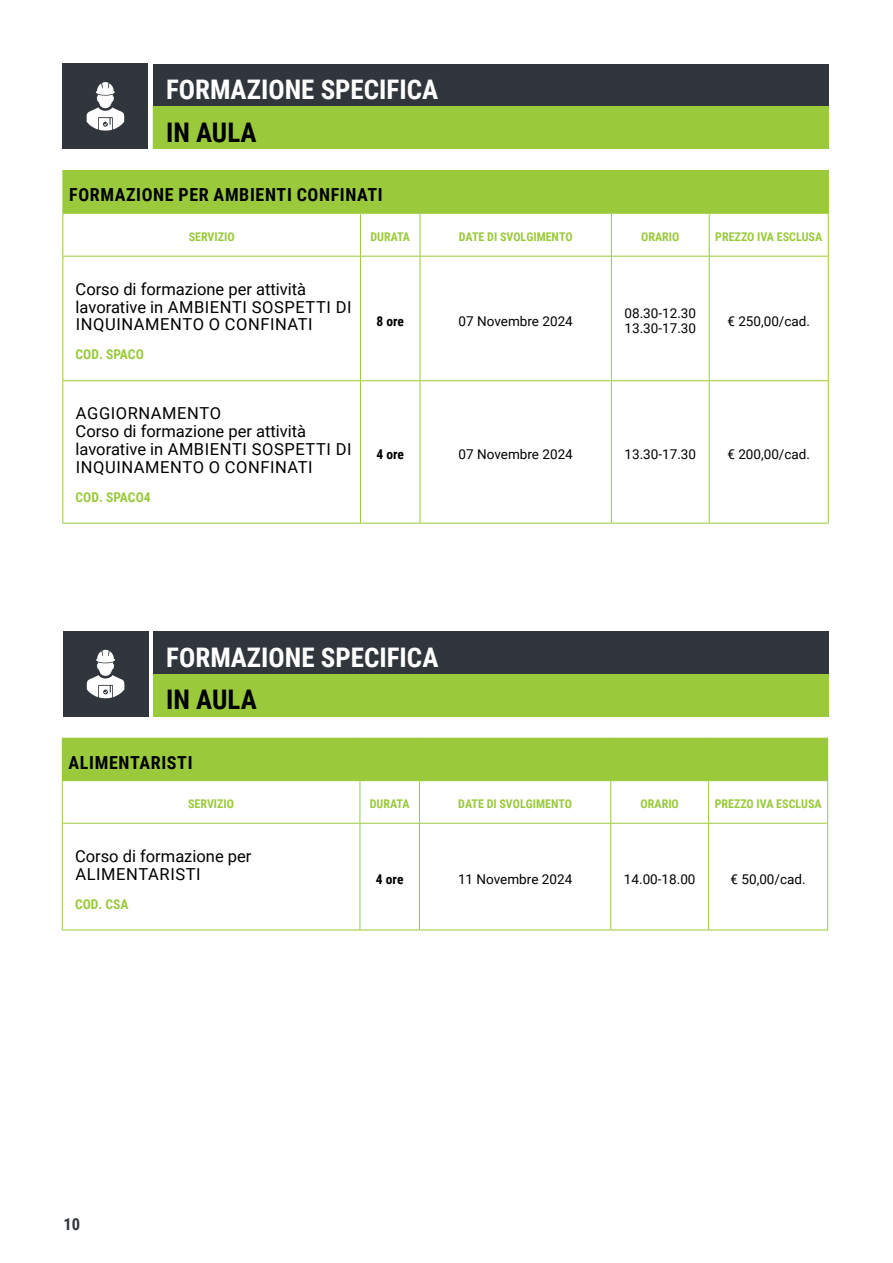
<style>
.page{position:relative;width:893px;height:1263px;background:#fff}
.page>*{position:absolute;margin:0;border:0;box-sizing:border-box;transform-origin:0 0}
.t1{font:700 27px "Roboto Condensed";color:#fff}
.t2{font:700 27px "Roboto Condensed";color:#000}
.t3{font:700 18px "Roboto Condensed";letter-spacing:.035em;color:#000}
.t4{font:16.5px/17.9px "Roboto";color:#000}
.t5{font:16.5px/17.9px "Roboto";letter-spacing:.02em;color:#000}
.t6{font:700 16.5px "Roboto Condensed";color:#30363c}
.t7{font:13.5px/14.5px "Roboto";color:#000}
.t8{font:700 13.5px "Roboto Condensed";color:#9aca3c}
.t9{font:700 13.5px "Roboto Condensed";color:#000}
.t10{font:700 12px "Roboto Condensed";color:#9aca3c}
</style>
<div class="page">
<div style="left:63px;top:170px;width:765px;height:43px;background:#9aca3c"></div>
<svg style="left:63px;top:214px;width:765px;height:42px"></svg>
<hr style="left:62px;top:170px;width:298px;height:1px;background:#9aca3c">
<hr style="left:62px;top:171px;width:1px;height:42px;background:#9aca3c">
<hr style="left:709px;top:170px;width:120px;height:1px;background:#9aca3c">
<hr style="left:828px;top:171px;width:1px;height:42px;background:#9aca3c">
<hr style="left:62px;top:257px;width:1px;height:123px;background:#9aca3c">
<hr style="left:360px;top:257px;width:1px;height:123px;background:#9aca3c">
<hr style="left:62px;top:381px;width:1px;height:142px;background:#9aca3c">
<hr style="left:360px;top:381px;width:1px;height:142px;background:#9aca3c">
<hr style="left:420px;top:257px;width:1px;height:123px;background:#9aca3c">
<hr style="left:611px;top:257px;width:1px;height:123px;background:#9aca3c">
<hr style="left:709px;top:257px;width:1px;height:123px;background:#9aca3c">
<hr style="left:420px;top:381px;width:1px;height:142px;background:#9aca3c">
<hr style="left:611px;top:381px;width:1px;height:142px;background:#9aca3c">
<hr style="left:709px;top:381px;width:1px;height:142px;background:#9aca3c">
<hr style="left:828px;top:257px;width:1px;height:123px;background:#9aca3c">
<hr style="left:828px;top:381px;width:1px;height:142px;background:#9aca3c">
<hr style="left:62px;top:213px;width:298px;height:1px;background:#9aca3c">
<hr style="left:62px;top:214px;width:1px;height:42px;background:#9aca3c">
<hr style="left:360px;top:213px;width:60px;height:1px;background:#9aca3c">
<hr style="left:360px;top:214px;width:1px;height:42px;background:#9aca3c">
<hr style="left:420px;top:213px;width:191px;height:1px;background:#9aca3c">
<hr style="left:420px;top:214px;width:1px;height:42px;background:#9aca3c">
<hr style="left:611px;top:213px;width:98px;height:1px;background:#9aca3c">
<hr style="left:611px;top:214px;width:1px;height:42px;background:#9aca3c">
<hr style="left:709px;top:213px;width:120px;height:1px;background:#9aca3c">
<hr style="left:709px;top:214px;width:1px;height:42px;background:#9aca3c">
<hr style="left:828px;top:214px;width:1px;height:42px;background:#9aca3c">
<hr style="left:62px;top:256px;width:298px;height:1px;background:#9aca3c">
<hr style="left:360px;top:256px;width:60px;height:1px;background:#9aca3c">
<hr style="left:420px;top:256px;width:191px;height:1px;background:#9aca3c">
<hr style="left:611px;top:256px;width:98px;height:1px;background:#9aca3c">
<hr style="left:709px;top:256px;width:120px;height:1px;background:#9aca3c">
<hr style="left:62px;top:380px;width:298px;height:1px;background:#9aca3c">
<hr style="left:360px;top:380px;width:60px;height:1px;background:#9aca3c">
<hr style="left:420px;top:380px;width:191px;height:1px;background:#9aca3c">
<hr style="left:611px;top:380px;width:98px;height:1px;background:#9aca3c">
<hr style="left:709px;top:380px;width:120px;height:1px;background:#9aca3c">
<hr style="left:62px;top:523px;width:298px;height:1px;background:#9aca3c">
<hr style="left:360px;top:523px;width:60px;height:1px;background:#9aca3c">
<hr style="left:420px;top:523px;width:191px;height:1px;background:#9aca3c">
<hr style="left:611px;top:523px;width:98px;height:1px;background:#9aca3c">
<hr style="left:709px;top:523px;width:120px;height:1px;background:#9aca3c">
<div style="left:153px;top:64px;width:676px;height:42px;background:#30363c"></div>
<div style="left:153px;top:106px;width:676px;height:43px;background:#9aca3c"></div>
<div style="left:63px;top:64px;width:85px;height:85px;background:#30363c"></div>
<svg style="left:87px;top:82px;width:37px;height:49px"></svg>
<div style="left:153px;top:631px;width:676px;height:43px;background:#30363c"></div>
<div style="left:153px;top:674px;width:676px;height:42px;background:#9aca3c"></div>
<div style="left:63px;top:631px;width:85px;height:85px;background:#30363c"></div>
<svg style="left:87px;top:650px;width:37px;height:48px"></svg>
<div style="left:62px;top:738px;width:766px;height:43px;background:#9aca3c"></div>
<svg style="left:63px;top:781px;width:764px;height:149px"></svg>
<hr style="left:62px;top:824px;width:1px;height:106px;background:#9aca3c">
<hr style="left:360px;top:824px;width:1px;height:106px;background:#9aca3c">
<hr style="left:419px;top:824px;width:1px;height:106px;background:#9aca3c">
<hr style="left:62px;top:781px;width:1px;height:42px;background:#9aca3c">
<hr style="left:360px;top:781px;width:1px;height:42px;background:#9aca3c">
<hr style="left:419px;top:781px;width:1px;height:42px;background:#9aca3c">
<hr style="left:610px;top:781px;width:1px;height:42px;background:#9aca3c">
<hr style="left:708px;top:781px;width:1px;height:42px;background:#9aca3c">
<hr style="left:827px;top:781px;width:1px;height:42px;background:#9aca3c">
<hr style="left:62px;top:823px;width:298px;height:1px;background:#9aca3c">
<hr style="left:360px;top:823px;width:59px;height:1px;background:#9aca3c">
<hr style="left:419px;top:823px;width:192px;height:1px;background:#9aca3c">
<hr style="left:611px;top:823px;width:98px;height:1px;background:#9aca3c">
<hr style="left:610px;top:824px;width:1px;height:106px;background:#9aca3c">
<hr style="left:709px;top:823px;width:119px;height:1px;background:#9aca3c">
<hr style="left:708px;top:824px;width:1px;height:106px;background:#9aca3c">
<hr style="left:827px;top:824px;width:1px;height:106px;background:#9aca3c">
<hr style="left:62px;top:930px;width:298px;height:1px;background:#9aca3c">
<hr style="left:360px;top:930px;width:59px;height:1px;background:#9aca3c">
<hr style="left:419px;top:930px;width:192px;height:1px;background:#9aca3c">
<hr style="left:611px;top:930px;width:98px;height:1px;background:#9aca3c">
<hr style="left:709px;top:930px;width:119px;height:1px;background:#9aca3c">
<h1 class="t1" style="left:166px;top:71px;width:274px">FORMAZIONE SPECIFICA</h1>
<h1 class="t2" style="left:166px;top:113px;width:92px">IN AULA</h1>
<h2 class="t3" style="left:69px;top:182px;width:315px">FORMAZIONE PER AMBIENTI CONFINATI</h2>
<p class="t10" style="left:189px;top:228px;width:47px">SERVIZIO</p>
<p class="t10" style="left:370px;top:228px;width:41px">DURATA</p>
<p class="t10" style="left:459px;top:228px;width:115px">DATE DI SVOLGIMENTO</p>
<p class="t10" style="left:641px;top:228px;width:40px">ORARIO</p>
<p class="t10" style="left:715px;top:228px;width:108px">PREZZO IVA ESCLUSA</p>
<p class="t4" style="left:76px;top:279px;width:277px">Corso di formazione per attività lavorative in AMBIENTI SOSPETTI DI<br>INQUINAMENTO O CONFINATI</p>
<p class="t8" style="left:76px;top:345px;width:70px">COD. SPACO</p>
<p class="t5" style="left:76px;top:404px;width:277px">AGGIORNAMENTO<br>Corso di formazione per attività lavorative in AMBIENTI SOSPETTI DI<br>INQUINAMENTO O CONFINATI</p>
<p class="t8" style="left:76px;top:488px;width:77px">COD. SPACO4</p>
<p class="t9" style="left:376px;top:311px;width:29px">8 ore</p>
<p class="t7" style="left:459px;top:313px;width:116px">07 Novembre 2024</p>
<p class="t7" style="left:624px;top:306px;width:73px">08.30-12.30<br>13.30-17.30</p>
<p class="t7" style="left:727px;top:313px;width:84px">€ 250,00/cad.</p>
<p class="t9" style="left:376px;top:445px;width:29px">4 ore</p>
<p class="t7" style="left:459px;top:446px;width:116px">07 Novembre 2024</p>
<p class="t7" style="left:624px;top:446px;width:73px">13.30-17.30</p>
<p class="t7" style="left:727px;top:446px;width:84px">€ 200,00/cad.</p>
<h1 class="t1" style="left:166px;top:638px;width:274px">FORMAZIONE SPECIFICA</h1>
<h1 class="t2" style="left:166px;top:681px;width:92px">IN AULA</h1>
<h2 class="t3" style="left:69px;top:750px;width:125px">ALIMENTARISTI</h2>
<p class="t10" style="left:188px;top:795px;width:47px">SERVIZIO</p>
<p class="t10" style="left:370px;top:795px;width:41px">DURATA</p>
<p class="t10" style="left:458px;top:795px;width:115px">DATE DI SVOLGIMENTO</p>
<p class="t10" style="left:641px;top:795px;width:40px">ORARIO</p>
<p class="t10" style="left:715px;top:795px;width:108px">PREZZO IVA ESCLUSA</p>
<p class="t4" style="left:75px;top:846px;width:178px">Corso di formazione per<br>ALIMENTARISTI</p>
<p class="t8" style="left:75px;top:894px;width:55px">COD. CSA</p>
<p class="t6" style="left:63px;top:1213px;width:18px">10</p>
<p class="t9" style="left:376px;top:869px;width:29px">4 ore</p>
<p class="t7" style="left:458px;top:871px;width:116px">11 Novembre 2024</p>
<p class="t7" style="left:624px;top:871px;width:73px">14.00-18.00</p>
<p class="t7" style="left:731px;top:871px;width:77px">€ 50,00/cad.</p>
</div>
